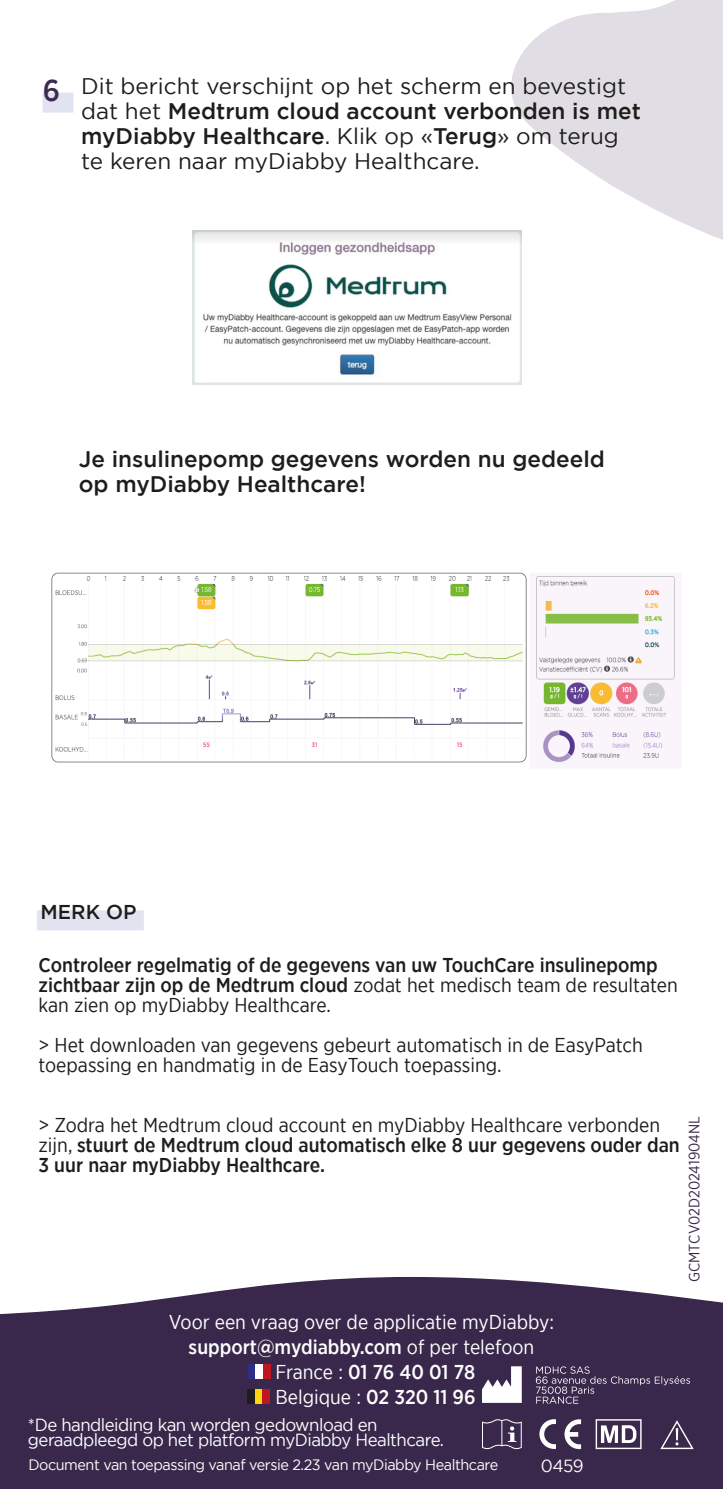
<style>
.page{position:relative;width:723px;height:1489px;background:#fff}
.page>*{position:absolute;margin:0;border:0;box-sizing:border-box;transform-origin:0 0}
.t1{font:500 30px "Gotham Narrow";color:#3d2a53}
.t2{font:22.5px/25px "Gotham";color:#1d1d1b}
.t3{font:500 22.5px/25px "Gotham";color:#1d1d1b}
.t4{font:500 20px/20px "Gotham Narrow";color:#1d1d1b}
.t5{font:20px/20px "Gotham Narrow";color:#1d1d1b}
.t6{font:20px "Gotham Narrow";color:#fff}
.t7{font:500 20px "Gotham Narrow";color:#fff}
.t8{font:500 20px "Gotham";color:#1d1d1b}
.t9{font:17.5px/15px "Gotham";letter-spacing:-.03em;color:#fff;scale:.96 1}
.t10{font:15px "Gotham";letter-spacing:-.03em;color:#fff;scale:.96 1}
.t11{font:15px "Gotham Narrow";color:#39284b}
.s1{font-weight:500}
.s2{font-weight:400}
</style>
<div class="page">
<svg style="left:511px;top:0;width:212px;height:240px;fill:#e0dde4"></svg>
<div style="left:37px;top:910px;width:107px;height:20px;background:#e2e3f1"></div>
<svg style="left:0;top:1277px;width:723px;height:211px;background:#473757"></svg>
<div style="left:248px;top:1364px;width:7px;height:14px;background:#2d2e84"></div>
<div style="left:255px;top:1364px;width:8px;height:14px;background:#fff"></div>
<div style="left:263px;top:1364px;width:8px;height:14px;background:#be1622"></div>
<div style="left:247px;top:1389px;width:8px;height:14px;background:#1d1d1b"></div>
<div style="left:255px;top:1389px;width:8px;height:14px;background:#ffd40c"></div>
<div style="left:263px;top:1389px;width:7px;height:14px;background:#be1622"></div>
<svg style="left:660px;top:1419px;width:34px;height:29px"></svg>
<svg style="left:482px;top:1418px;width:40px;height:30px"></svg>
<svg style="left:539px;top:1418px;width:17px;height:30px"></svg>
<svg style="left:564px;top:1419px;width:17px;height:29px"></svg>
<svg style="left:596px;top:1418px;width:45px;height:30px"></svg>
<svg style="left:482px;top:1366px;width:40px;height:36px"></svg>
<svg style="left:536px;top:1366px;width:154px;height:37px;background:#4c3c5c"></svg>
<img style="left:51px;top:572px;width:624px;height:191px">
<img style="left:192px;top:230px;width:330px;height:154px">
<div style="left:43px;top:93px;width:30px;height:20px;background:#e2e3f1"></div>
<p class="t1" style="left:43px;top:72px;width:19px">6</p>
<p class="t2" style="left:81px;top:73px;width:561px">Dit bericht verschijnt op het scherm en bevestigt dat het <span class="s1">Medtrum cloud account verbonden is met myDiabby Healthcare</span>. Klik op «<span class="s1">Terug</span>» om terug te keren naar myDiabby Healthcare.</p>
<p class="t3" style="left:79px;top:445px;width:527px">Je insulinepomp gegevens worden nu gedeeld op myDiabby Healthcare!</p>
<p class="t8" style="left:41px;top:900px;width:98px">MERK OP</p>
<p class="t4" style="left:39px;top:954px;width:641px">Controleer regelmatig of de gegevens van uw TouchCare insulinepomp zichtbaar zijn op de Medtrum cloud <span class="s2">zodat het medisch team de resultaten kan zien op myDiabby Healthcare.</span></p>
<p class="t5" style="left:39px;top:1034px;width:606px">&gt; Het downloaden van gegevens gebeurt automatisch in de EasyPatch toepassing en handmatig in de EasyTouch toepassing.</p>
<p class="t4" style="left:39px;top:1114px;width:643px"><span class="s2">&gt; Zodra het Medtrum cloud account en myDiabby Healthcare verbonden zijn,</span> stuurt de Medtrum cloud automatisch elke 8 uur gegevens ouder dan<br>3 uur naar myDiabby Healthcare.</p>
<p class="t11" style="left:685px;top:1282px;width:168px;rotate:-90deg">GCMTCV02D20241904NL</p>
<p class="t6" style="left:169px;top:1309px;width:387px">Voor een vraag over de applicatie myDiabby:</p>
<p class="t7" style="left:189px;top:1333px;width:347px">support@mydiabby.com <span class="s2">of per telefoon</span></p>
<p class="t7" style="left:275px;top:1358px;width:201px"><span class="s2">France :</span> 01 76 40 01 78</p>
<p class="t6" style="left:275px;top:1384px;width:202px">Belgique : <span class="s1">02 320 11 96</span></p>
<p class="t9" style="left:28px;top:1417px;width:435px">*De handleiding kan worden gedownload en geraadpleegd op het platform myDiabby Healthcare.</p>
<p class="t10" style="left:28px;top:1456px;width:491px">Document van toepassing vanaf versie 2.23 van myDiabby Healthcare</p>
<p class="t9" style="left:541px;top:1458px;width:46px">0459</p>
</div>
